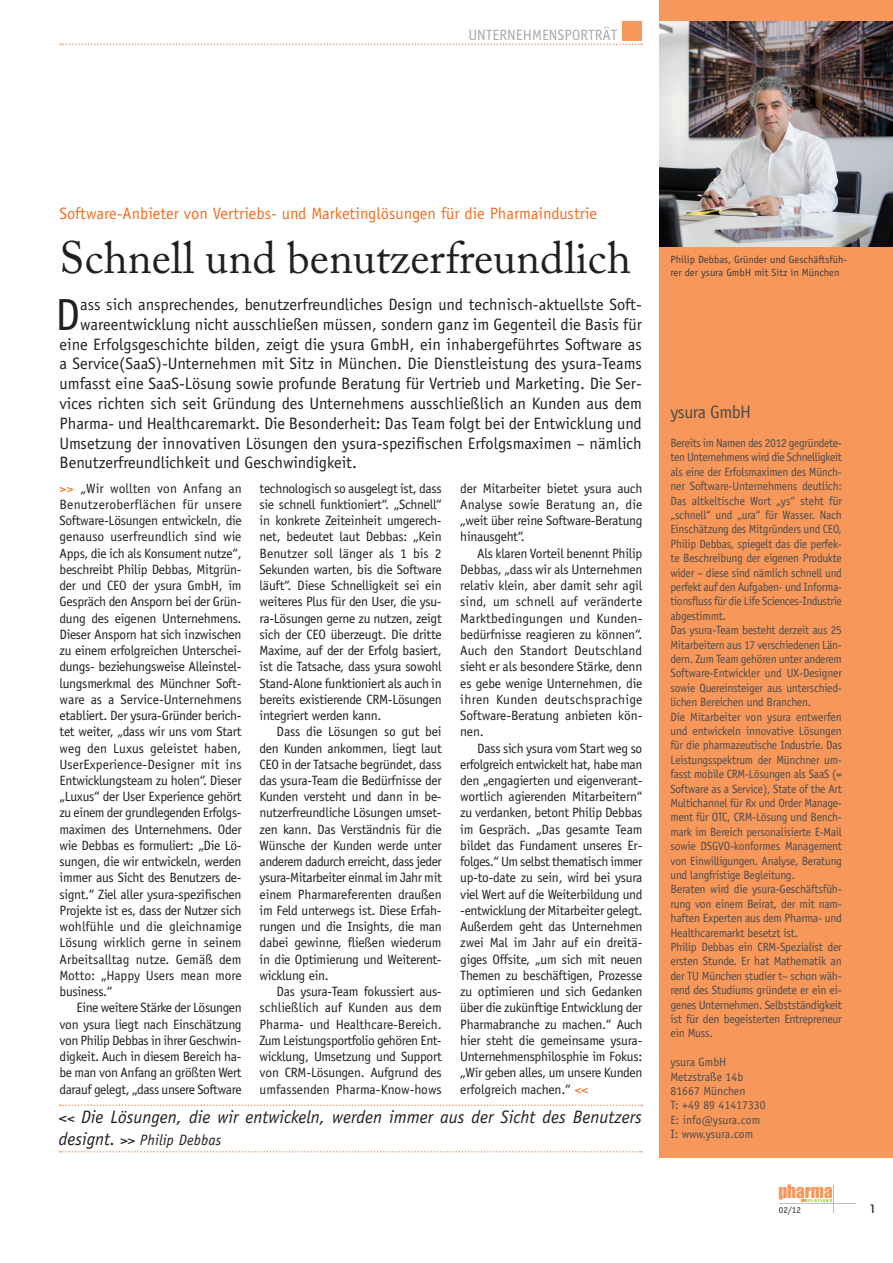
<style>
.page{position:relative;width:893px;height:1263px;background:#fff}
.page>*{position:absolute;margin:0;border:0;box-sizing:border-box;transform-origin:0 0}
.Vorspann{font:45.15px "Officina Sans";color:#231f20}
.Headline{font:45px "Adobe Caslon Pro";color:#231f20}
.PR_Zitat{font:italic 18px "Officina Sans";color:#231f20}
.t1{font:18px "Officina Sans";letter-spacing:-.03em;color:#4b4c4d}
.t2{font:17.1px "Impact";color:#f7975a}
.Vorspann-2{font:16.5px "Officina Sans";color:#231f20}
.VOR_Headline{font:16.5px "Officina Sans";color:#f36e21}
.PR_Zitat-2{font:italic 15px "Officina Sans";letter-spacing:.01em;color:#231f20}
.t3{font:15px "Officina Sans";color:#a8a9ad}
.Fließtext{font:13.5px/16.2px "Officina Sans";letter-spacing:-.02em;color:#231f20;text-align:justify}
.t4{font:12px/14.4px "Officina Sans";letter-spacing:-.02em;color:#4b4c4d;text-align:justify;scale:.96 1}
.t5{font:12px/14.4px "Officina Sans";letter-spacing:-.02em;color:#4b4c4d;text-align:justify}
.t6{font:12px/14.4px "Officina Sans";color:#4b4c4d}
.t7{font:500 12px "Futura BT";color:#231f20}
.Bildtext_rechtsbündi{font:10.5px/12.6px "Officina Sans";color:#3e3e3f}
.t8{font:9px "Officina Sans";color:#231f20}
.t9{font:3.6px "Impact";letter-spacing:.195em;color:#98ca45;scale:1.33 1}
.s1{color:#f36e21}
.s2{font-size:16.5px}
.s3{font-size:15px}
.s4{font-size:18px}
</style>
<div class="page">
<svg style="left:833px;top:1185px;width:1px;height:28px"></svg>
<hr style="left:779px;top:1203px;width:76px;height:1px;background:#bcbdc0">
<svg style="left:60px;top:44px;width:582px;height:1px"></svg>
<div style="left:660px;top:0;width:233px;height:1157px;background:#f7975a"></div>
<svg style="left:60px;top:1104px;width:582px;height:2px"></svg>
<svg style="left:60px;top:1151px;width:582px;height:1px"></svg>
<div style="left:623px;top:21px;width:19px;height:19px;background:#f7975a"></div>
<img style="left:660px;top:21px;width:233px;height:226px">
<p class="t3" style="left:468px;top:27px;width:151px">UNTERNEHMENSPORTRÄT</p>
<p class="VOR_Headline" style="left:60px;top:203px;width:539px">Software-Anbieter von Vertriebs- und Marketinglösungen für die Pharmaindustrie</p>
<p class="Headline" style="left:60px;top:231px;width:573px">Schnell und benutzerfreundlich</p>
<p class="Vorspann" style="left:55px;top:288px;width:27px">D</p>
<p class="Vorspann-2" style="left:80px;top:295px;width:563px">ass sich ansprechendes, benutzerfreundliches Design und technisch-aktuellste Soft-</p>
<p class="Vorspann-2" style="left:80px;top:315px;width:563px">wareentwicklung nicht ausschließen müssen, sondern ganz im Gegenteil die Basis für</p>
<p class="Vorspann-2" style="left:60px;top:334px;width:584px">eine Erfolgsgeschichte bilden, zeigt die ysura GmbH, ein inhabergeführtes Software as</p>
<p class="Vorspann-2" style="left:60px;top:354px;width:584px">a Service(SaaS)-Unternehmen mit Sitz in München. Die Dienstleistung des ysura-Teams</p>
<p class="Vorspann-2" style="left:60px;top:374px;width:584px">umfasst eine SaaS-Lösung sowie profunde Beratung für Vertrieb und Marketing. Die Ser-</p>
<p class="Vorspann-2" style="left:60px;top:394px;width:584px">vices richten sich seit Gründung des Unternehmens ausschließlich an Kunden aus dem</p>
<p class="Vorspann-2" style="left:60px;top:414px;width:584px">Pharma- und Healthcaremarkt. Die Besonderheit: Das Team folgt bei der Entwicklung und</p>
<p class="Vorspann-2" style="left:60px;top:433px;width:584px">Umsetzung der innovativen Lösungen den ysura-spezifischen Erfolgsmaximen – nämlich</p>
<p class="Vorspann-2" style="left:60px;top:453px;width:299px">Benutzerfreundlichkeit und Geschwindigkeit.</p>
<p class="Fließtext" style="left:60px;top:480px;width:184px"><span class="s1">&gt;&gt;</span> „Wir wollten von Anfang an Benutzeroberflächen für unsere Software-Lösungen entwickeln, die genauso userfreundlich sind wie Apps, die ich als Konsument nutze“, beschreibt Philip Debbas, Mitgrün&shy;der und CEO der ysura GmbH, im Gespräch den Ansporn bei der Grün&shy;dung des eigenen Unternehmens.<br>Dieser Ansporn hat sich inzwischen zu einem erfolgreichen Unterschei&shy;dungs- beziehungsweise Alleinstel&shy;lungsmerkmal des Münchner Soft&shy;ware as a Service-Unternehmens etabliert. Der ysura-Gründer berich&shy;tet weiter, „dass wir uns vom Start weg den Luxus geleistet haben, UserExperience-Designer mit ins Entwicklungsteam zu holen“. Dieser „Luxus“ der User Experience gehört zu einem der grundlegenden Erfolgs&shy;maximen des Unternehmens. Oder wie Debbas es formuliert: „Die Lö&shy;sungen, die wir entwickeln, werden immer aus Sicht des Benutzers de&shy;signt.“ Ziel aller ysura-spezifischen Projekte ist es, dass der Nutzer sich wohlfühle und die gleichnamige Lösung wirklich gerne in seinem Arbeitsalltag nutze. Gemäß dem Motto: „Happy Users mean more business.“</p>
<p class="Fließtext" style="left:60px;top:1000px;width:184px;text-indent:17px">Eine weitere Stärke der Lösungen von ysura liegt nach Einschätzung von Philip Debbas in ihrer Geschwin&shy;digkeit. Auch in diesem Bereich ha&shy;be man von Anfang an größten Wert darauf gelegt, „dass unsere Software</p>
<p class="Fließtext" style="left:260px;top:480px;width:184px">technologisch so ausgelegt ist, dass sie schnell funktioniert“. „Schnell“ in konkrete Zeiteinheit umgerech&shy;net, bedeutet laut Debbas: „Kein Benutzer soll länger als 1 bis 2<br>Sekunden warten, bis die Software läuft“. Diese Schnelligkeit sei ein weiteres Plus für den User, die ysu&shy;ra-Lösungen gerne zu nutzen, zeigt sich der CEO überzeugt. Die dritte Maxime, auf der der Erfolg basiert, ist die Tatsache, dass ysura sowohl Stand-Alone funktioniert als auch in bereits existierende CRM-Lösungen integriert werden kann.</p>
<p class="Fließtext" style="left:260px;top:724px;width:184px;text-indent:17px">Dass die Lösungen so gut bei den Kunden ankommen, liegt laut CEO in der Tatsache begründet, dass das ysura-Team die Bedürfnisse der Kunden versteht und dann in be&shy;nutzerfreundliche Lösungen umset&shy;zen kann. Das Verständnis für die Wünsche der Kunden werde unter anderem dadurch erreicht, dass jeder ysura-Mitarbeiter einmal im Jahr mit einem Pharmareferenten draußen im Feld unterwegs ist. Diese Erfah&shy;rungen und die Insights, die man dabei gewinne, fließen wiederum in die Optimierung und Weiterent&shy;wicklung ein.</p>
<p class="Fließtext" style="left:260px;top:983px;width:184px;text-indent:17px">Das ysura-Team fokussiert aus&shy;schließlich auf Kunden aus dem Pharma- und Healthcare-Bereich.<br>Zum Leistungsportfolio gehören Ent&shy;wicklung, Umsetzung und Support von CRM-Lösungen. Aufgrund des umfassenden Pharma-Know-hows</p>
<p class="Fließtext" style="left:460px;top:480px;width:184px">der Mitarbeiter bietet ysura auch Analyse sowie Beratung an, die „weit über reine Software-Beratung hinausgeht“.</p>
<p class="Fließtext" style="left:460px;top:545px;width:184px;text-indent:17px">Als klaren Vorteil benennt Philip Debbas, „dass wir als Unternehmen relativ klein, aber damit sehr agil sind, um schnell auf veränderte Marktbedingungen und Kunden&shy;bedürfnisse reagieren zu können“.<br>Auch den Standort Deutschland sieht er als besondere Stärke, denn es gebe wenige Unternehmen, die ihren Kunden deutschsprachige Software-Beratung anbieten kön&shy;nen.</p>
<p class="Fließtext" style="left:460px;top:740px;width:184px;text-indent:17px">Dass sich ysura vom Start weg so erfolgreich entwickelt hat, habe man den „engagierten und eigenverant&shy;wortlich agierenden Mitarbeitern“ zu verdanken, betont Philip Debbas im Gespräch. „Das gesamte Team bildet das Fundament unseres Er&shy;folges.“ Um selbst thematisch immer up-to-date zu sein, wird bei ysura viel Wert auf die Weiterbildung und -entwicklung der Mitarbeiter gelegt.<br>Außerdem geht das Unternehmen zwei Mal im Jahr auf ein dreitä&shy;giges Offsite, „um sich mit neuen Themen zu beschäftigen, Prozesse zu optimieren und sich Gedanken über die zukünftige Entwicklung der Pharmabranche zu machen.“ Auch hier steht die gemeinsame ysura-Unternehmensphilosphie im Fokus: „Wir geben alles, um unsere Kunden erfolgreich machen.“ <span class="s1">&lt;&lt;</span></p>
<p class="PR_Zitat" style="left:59px;top:1106px;width:584px"><span class="s2">&lt;</span><span class="s3">&lt;</span> Die Lösungen, die wir entwickeln, werden immer aus der Sicht des Benutzers</p>
<p class="PR_Zitat-2" style="left:59px;top:1131px;width:164px"><span class="s4">designt.</span> &gt;&gt; Philip Debbas</p>
<p class="Bildtext_rechtsbündi" style="left:670px;top:253px;width:178px">Philip Debbas, Gründer und Geschäftsfüh&shy;rer der ysura GmbH mit Sitz in München</p>
<p class="t1" style="left:670px;top:402px;width:82px">ysura GmbH</p>
<p class="t4" style="left:670px;top:436px;width:180px">Bereits im Namen des 2012 gegründete&shy;ten Unternehmens wird die Schnelligkeit als eine der Erfolsmaximen des Münch&shy;ner Software-Unternehmens deutlich:<br>Das altkeltische Wort „ys“ steht für „schnell“ und „ura“ für Wasser. Nach Einschätzung des Mitgründers und CEO, Philip Debbas, spiegelt das die perfek&shy;te Beschreibung der eigenen Produkte wider – diese sind nämlich schnell und perfekt auf den Aufgaben- und Informa&shy;tionsfluss für die Life Sciences-Industrie abgestimmt.</p>
<p class="t4" style="left:670px;top:623px;width:180px">Das ysura-Team besteht derzeit aus 25<br>Mitarbeitern aus 17 verschiedenen Län&shy;dern. Zum Team gehören unter anderem Software-Entwickler und UX-Designer sowie Quereinsteiger aus unterschied&shy;lichen Bereichen und Branchen.</p>
<p class="t4" style="left:670px;top:709px;width:180px">Die Mitarbeiter von ysura entwerfen und entwickeln innovative Lösungen für die pharmazeutische Industrie. Das Leistungsspektrum der Münchner um&shy;fasst mobile CRM-Lösungen als SaaS (= Software as a Service), State of the Art Multichannel für Rx und Order Manage&shy;ment für OTC, CRM-Lösung und Bench&shy;mark im Bereich personalisierte E-Mail sowie DSGVO-konformes Management von Einwilligungen. Analyse, Beratung und langfristige Begleitung.</p>
<p class="t5" style="left:670px;top:882px;width:173px">Beraten wird die ysura-Geschäftsfüh&shy;rung von einem Beirat, der mit nam&shy;haften Experten aus dem Pharma- und Healthcaremarkt besetzt ist.</p>
<p class="t5" style="left:670px;top:940px;width:173px">Philip Debbas ein CRM-Spezialist der ersten Stunde. Er hat Mathematik an der TU München studier t– schon wäh&shy;rend des Studiums gründete er ein ei&shy;genes Unternehmen. Selbstständigkeit ist für den begeisterten Entrepreneur ein Muss.</p>
<p class="t6" style="left:670px;top:1055px;width:74px">ysura GmbH<br>Metzstraße 14b</p>
<p class="t6" style="left:670px;top:1084px;width:76px">81667 München</p>
<p class="t6" style="left:670px;top:1098px;width:97px">T: +49 89 41417330</p>
<p class="t6" style="left:670px;top:1113px;width:91px">E: info@ysura.com</p>
<p class="t6" style="left:670px;top:1127px;width:84px">I: www.ysura.com</p>
<p class="t2" style="left:778px;top:1178px;width:56px">pharma</p>
<p class="t9" style="left:805px;top:1197px;width:22px">RELATIONS</p>
<p class="t8" style="left:779px;top:1204px;width:23px">02/12</p>
<p class="t7" style="left:869px;top:1201px;width:9px">1</p>
</div>
